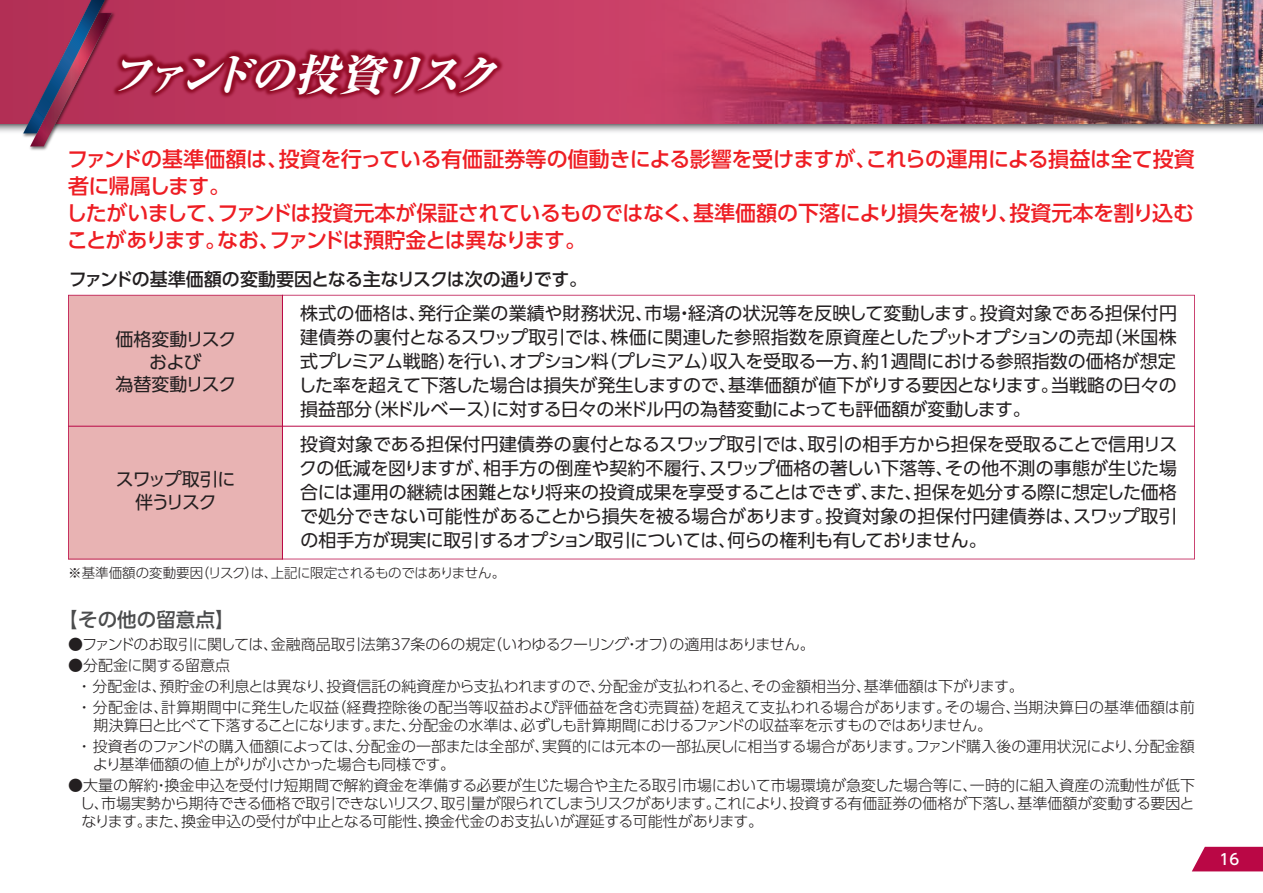
<style>
.page{position:relative;width:1263px;height:893px;background:#fff}
.page>*{position:absolute;margin:0;border:0;box-sizing:border-box;transform-origin:0 0}
.t1{font:italic 800 43.5px "Ryumin Pro";color:#fff;scale:1.04 1}
.t2{font:500 21px/27px "UD Shin Go Pro";letter-spacing:-.02em;color:#ee1d23}
.t3{font:500 19.5px "UD Shin Go Pro";letter-spacing:.005em;color:#4b4c4d}
.t4{font:18px/24px "UD Shin Go Pro";letter-spacing:-.025em;color:#231f20;text-align:justify}
.t5{font:500 18px "UD Shin Go Pro";letter-spacing:-.025em;color:#231f20}
.t6{font:18px/22.5px "UD Shin Go Pro";letter-spacing:-.045em;color:#231f20;text-align:center}
.t7{font:18px/22.5px "UD Shin Go Pro";letter-spacing:-.09em;color:#231f20;text-align:center}
.t8{font:300 15px/21px "UD Shin Go Pro";color:#231f20}
.t9{font:300 15px/21px "UD Shin Go Pro";letter-spacing:-.02em;color:#231f20}
.t10{font:500 15px "UD Shin Go Pro";color:#fff}
.t11{font:300 13.5px "UD Shin Go Pro";letter-spacing:-.02em;color:#231f20}
</style>
<div class="page">
<svg style="left:0;top:123px;width:1263px;height:9px;background:#b9afb3"></svg>
<img style="left:0;top:0;width:1263px;height:123px">
<img style="left:21px;top:0;width:27px;height:151px">
<svg style="left:23px;top:0;width:27px;height:146px;background:#9a395f"></svg>
<svg style="left:1192px;top:847px;width:71px;height:24px;background:#c01d55"></svg>
<img style="left:50px;top:0;width:513px;height:142px">
<svg style="left:68px;top:295px;width:1127px;height:264px"></svg>
<hr style="left:282px;top:295px;width:1px;height:264px;background:#ba0745">
<hr style="left:68px;top:426px;width:1127px;height:1px;background:#ba0745">
<h1 class="t1" style="left:108px;top:40px;width:393px">ファンドの投資リスク</h1>
<p class="t2" style="left:66px;top:145px;width:1130px">ファンドの基準価額は、投資を行っている有価証券等の値動きによる影響を受けますが、これらの運用による損益は全て投資者に帰属します。<br>したがいまして、ファンドは投資元本が保証されているものではなく、基準価額の下落により損失を被り、投資元本を割り込むことがあります。なお、ファンドは預貯金とは異なります。</p>
<p class="t5" style="left:69px;top:264px;width:520px">ファンドの基準価額の変動要因となる主なリスクは次の通りです。</p>
<p class="t6" style="left:115px;top:328px;width:122px">価格変動リスクおよび<br>為替変動リスク</p>
<p class="t7" style="left:116px;top:467px;width:121px">スワップ取引に伴うリスク</p>
<p class="t4" style="left:299px;top:301px;width:880px">株式の価格は、発行企業の業績や財務状況、市場・経済の状況等を反映して変動します。投資対象である担保付円建債券の裏付となるスワップ取引では、株価に関連した参照指数を原資産としたプットオプションの売却（米国株式プレミアム戦略）を行い、オプション料（プレミアム）収入を受取る一方、約1週間における参照指数の価格が想定した率を超えて下落した場合は損失が発生しますので、基準価額が値下がりする要因となります。当戦略の日々の損益部分（米ドルベース）に対する日々の米ドル円の為替変動によっても評価額が変動します。</p>
<p class="t4" style="left:299px;top:432px;width:879px">投資対象である担保付円建債券の裏付となるスワップ取引では、取引の相手方から担保を受取ることで信用リスクの低減を図りますが、相手方の倒産や契約不履行、スワップ価格の著しい下落等、その他不測の事態が生じた場合には運用の継続は困難となり将来の投資成果を享受することはできず、また、担保を処分する際に想定した価格で処分できない可能性があることから損失を被る場合があります。投資対象の担保付円建債券は、スワップ取引の相手方が現実に取引するオプション取引については、何らの権利も有しておりません。</p>
<p class="t11" style="left:68px;top:562px;width:438px">※基準価額の変動要因（リスク）は、上記に限定されるものではありません。</p>
<p class="t3" style="left:58px;top:604px;width:178px">【その他の留意点】</p>
<p class="t9" style="left:68px;top:633px;width:748px">●ファンドのお取引に関しては、金融商品取引法第37条の6の規定（いわゆるクーリング・オフ）の適用はありません。</p>
<p class="t8" style="left:77px;top:654px;width:1119px;text-indent:-9px">●分配金に関する留意点<br>・ 分配金は、預貯金の利息とは異なり、投資信託の純資産から支払われますので、分配金が支払われると、その金額相当分、基準価額は下がります。<br>・ 分配金は、計算期間中に発生した収益（経費控除後の配当等収益および評価益を含む売買益）を超えて支払われる場合があります。その場合、当期決算日の基準価額は前</p>
<p class="t9" style="left:77px;top:714px;width:1119px;text-indent:17px">期決算日と比べて下落することになります。また、分配金の水準は、必ずしも計算期間におけるファンドの収益率を示すものではありません。<br>・ 投資者のファンドの購入価額によっては、分配金の一部または全部が、実質的には元本の一部払戻しに相当する場合があります。ファンド購入後の運用状況により、分配金額</p>
<p class="t9" style="left:93px;top:753px;width:364px">より基準価額の値上がりが小さかった場合も同様です。</p>
<p class="t8" style="left:80px;top:776px;width:1117px;line-height:18px;text-align:justify;text-indent:-12px">●大量の解約・換金申込を受付け短期間で解約資金を準備する必要が生じた場合や主たる取引市場において市場環境が急変した場合等に、一時的に組入資産の流動性が低下し、市場実勢から期待できる価格で取引できないリスク、取引量が限られてしまうリスクがあります。これにより、投資する有価証券の価格が下落し、基準価額が変動する要因となります。また、換金申込の受付が中止となる可能性、換金代金のお支払いが遅延する可能性があります。</p>
<p class="t10" style="left:1219px;top:847px;width:21px">16</p>
</div>
